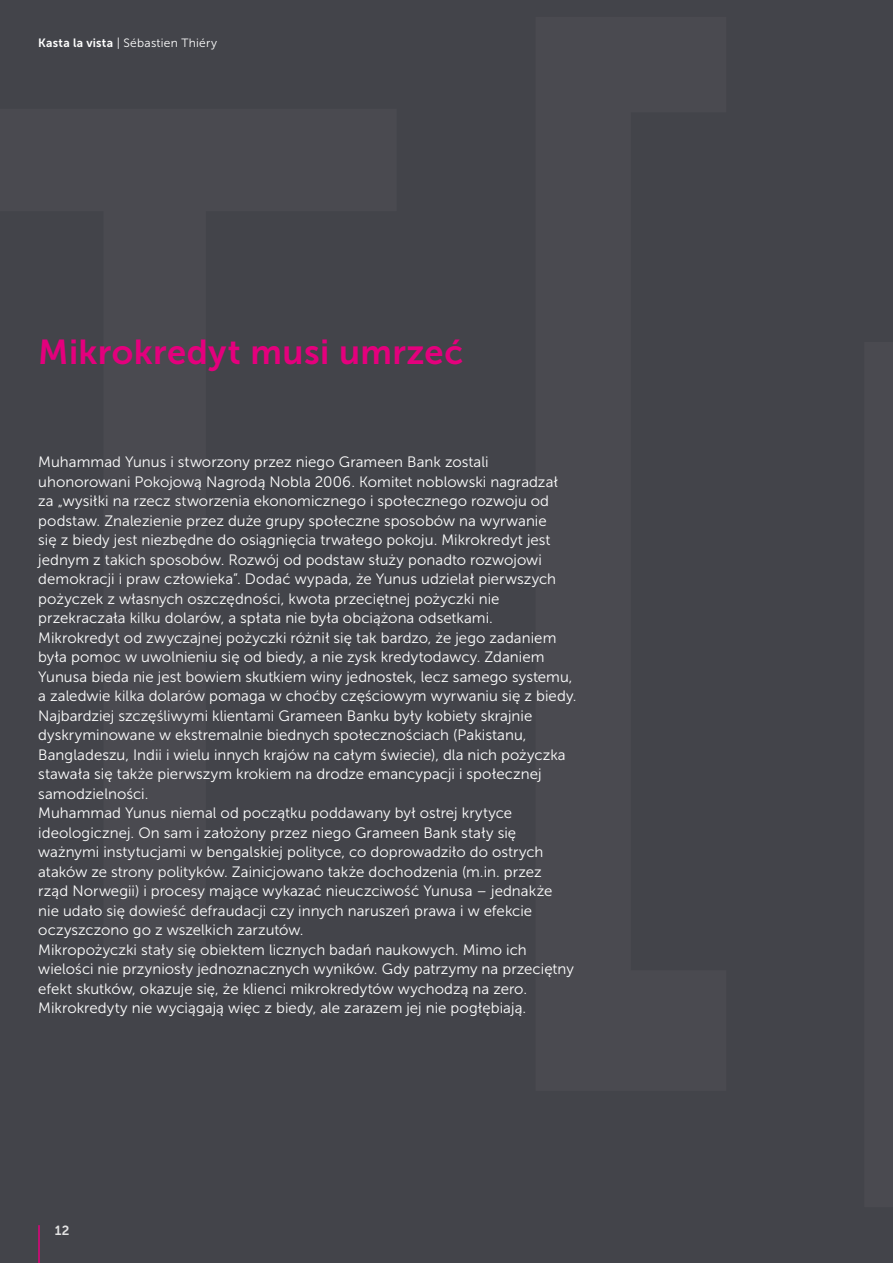
<style>
.page{position:relative;width:893px;height:1263px;background:#43444a}
.page>*{position:absolute;margin:0;border:0;box-sizing:border-box;transform-origin:0 0}
.t1{font:34.5px "Museo Sans 700";letter-spacing:.015em;color:#e4007d}
.t2{font:15px/19.5px "Museo Sans 300";letter-spacing:.005em;color:#fff}
.t3{font:13.2px "Museo Sans 700";color:#e3e3e3}
.t4{font:12px "Museo Sans 300";letter-spacing:.025em;color:#fff}
.s1{font-family:"Museo Sans 700"}
</style>
<div class="page">
<hr style="left:38px;top:1225px;width:2px;height:38px;background:#e4007d">
<p class="t4" style="left:38px;top:37px;width:180px"><span class="s1">Kasta la vista</span> | Sébastien Thiéry</p>
<h1 class="t1" style="left:38px;top:332px;width:426px">Mikrokredyt musi umrzeć</h1>
<p class="t2" style="left:38px;top:452px;width:540px">Muhammad Yunus i stworzony przez niego Grameen Bank zostali uhonorowani Pokojową Nagrodą Nobla 2006. Komitet noblowski nagradzał za „wysiłki na rzecz stworzenia ekonomicznego i społecznego rozwoju od podstaw. Znalezienie przez duże grupy społeczne sposobów na wyrwanie<br>się z biedy jest niezbędne do osiągnięcia trwałego pokoju. Mikrokredyt jest jednym z takich sposobów. Rozwój od podstaw służy ponadto rozwojowi demokracji i praw człowieka”. Dodać wypada, że Yunus udzielał pierwszych pożyczek z własnych oszczędności, kwota przeciętnej pożyczki nie przekraczała kilku dolarów, a spłata nie była obciążona odsetkami.<br>Mikrokredyt od zwyczajnej pożyczki różnił się tak bardzo, że jego zadaniem była pomoc w uwolnieniu się od biedy, a nie zysk kredytodawcy. Zdaniem Yunusa bieda nie jest bowiem skutkiem winy jednostek, lecz samego systemu, a zaledwie kilka dolarów pomaga w choćby częściowym wyrwaniu się z biedy.<br>Najbardziej szczęśliwymi klientami Grameen Banku były kobiety skrajnie dyskryminowane w ekstremalnie biednych społecznościach (Pakistanu, Bangladeszu, Indii i wielu innych krajów na całym świecie), dla nich pożyczka stawała się także pierwszym krokiem na drodze emancypacji i społecznej samodzielności.<br>Muhammad Yunus niemal od początku poddawany był ostrej krytyce ideologicznej. On sam i założony przez niego Grameen Bank stały się ważnymi instytucjami w bengalskiej polityce, co doprowadziło do ostrych ataków ze strony polityków. Zainicjowano także dochodzenia (m.in. przez<br>rząd Norwegii) i procesy mające wykazać nieuczciwość Yunusa – jednakże nie udało się dowieść defraudacji czy innych naruszeń prawa i w efekcie oczyszczono go z wszelkich zarzutów.<br>Mikropożyczki stały się obiektem licznych badań naukowych. Mimo ich wielości nie przyniosły jednoznacznych wyników. Gdy patrzymy na przeciętny efekt skutków, okazuje się, że klienci mikrokredytów wychodzą na zero.<br>Mikrokredyty nie wyciągają więc z biedy, ale zarazem jej nie pogłębiają.</p>
<p class="t3" style="left:55px;top:1223px;width:16px">12</p>
</div>
